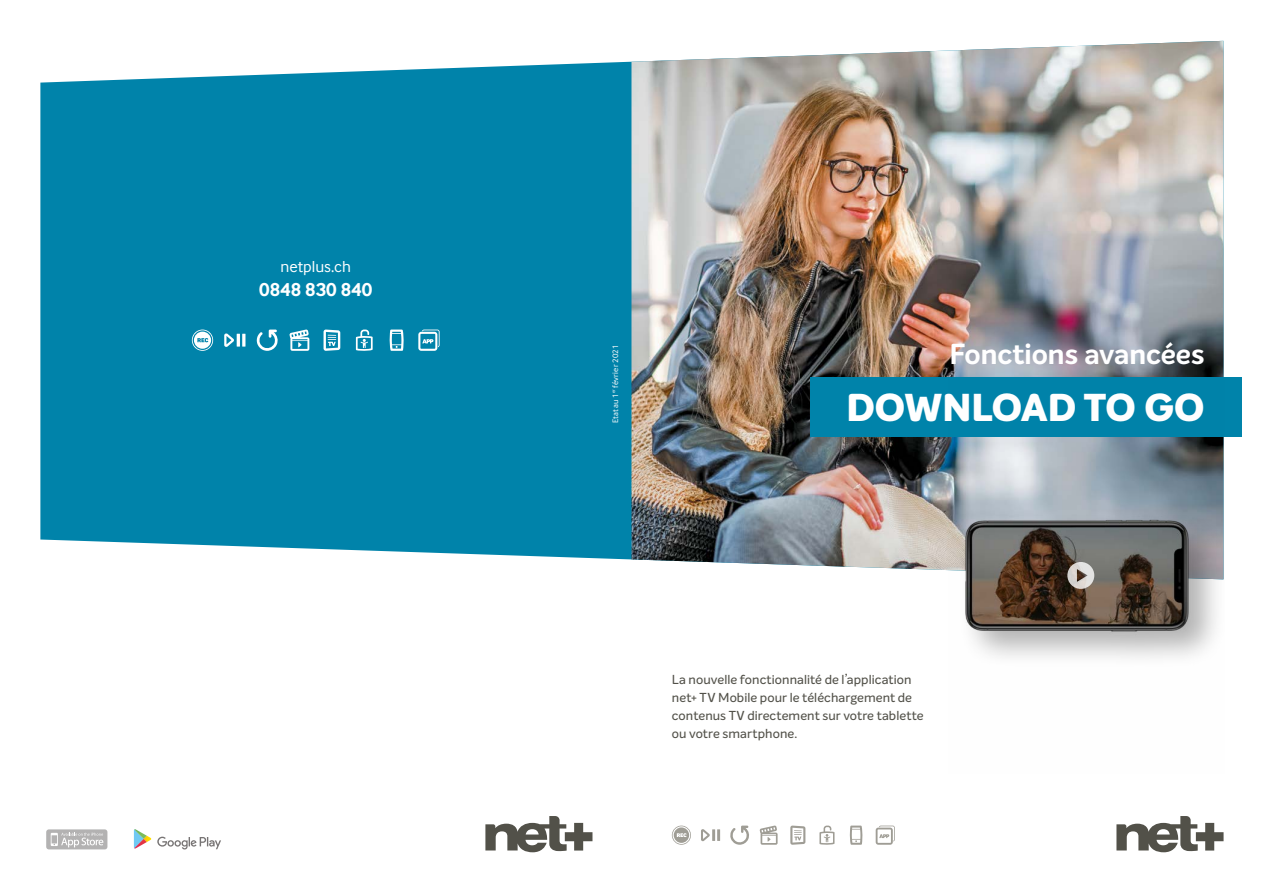
<style>
.page{position:relative;width:1263px;height:893px;background:#fff}
.page>*{position:absolute;margin:0;border:0;box-sizing:border-box;transform-origin:0 0}
.t1{font:800 38.1px "Intelo";letter-spacing:-.01em;color:#fff}
.t2{font:700 28.35px "Intelo";color:#fff}
.t3{font:700 19.5px "Inter Face";color:#fff}
.t4{font:16.5px "Inter Face";color:#fff}
.t5{font:500 12.75px/18px "Intelo";letter-spacing:.005em;color:#525149}
.t6{font:8.25px "Inter Face";letter-spacing:.025em;color:#fff}
</style>
<div class="page">
<div style="left:40px;top:61px;width:591px;height:499px;background:#0083aa"></div>
<img style="left:631px;top:41px;width:592px;height:530px">
<div style="left:810px;top:377px;width:432px;height:59px;background:#0083aa"></div>
<svg style="left:672px;top:826px;width:19px;height:19px"></svg>
<svg style="left:701px;top:829px;width:19px;height:12px"></svg>
<svg style="left:730px;top:826px;width:19px;height:19px"></svg>
<svg style="left:790px;top:826px;width:15px;height:19px"></svg>
<svg style="left:819px;top:826px;width:15px;height:19px"></svg>
<svg style="left:850px;top:826px;width:12px;height:19px"></svg>
<svg style="left:876px;top:826px;width:19px;height:19px"></svg>
<svg style="left:760px;top:826px;width:18px;height:19px"></svg>
<svg style="left:192px;top:330px;width:21px;height:21px"></svg>
<svg style="left:224px;top:333px;width:21px;height:14px"></svg>
<svg style="left:256px;top:330px;width:23px;height:21px"></svg>
<svg style="left:324px;top:330px;width:16px;height:21px"></svg>
<svg style="left:356px;top:330px;width:17px;height:21px"></svg>
<svg style="left:390px;top:330px;width:14px;height:21px"></svg>
<svg style="left:418px;top:330px;width:22px;height:21px"></svg>
<svg style="left:289px;top:330px;width:20px;height:21px"></svg>
<svg style="left:1116px;top:816px;width:107px;height:36px"></svg>
<svg style="left:485px;top:816px;width:107px;height:36px"></svg>
<img style="left:948px;top:376px;width:277px;height:282px">
<svg style="left:1067px;top:562px;width:27px;height:27px"></svg>
<div style="left:46px;top:829px;width:61px;height:20px;background:#b3b2b2;border-radius:3px"></div>
<svg style="left:51px;top:833px;width:52px;height:14px"></svg>
<svg style="left:134px;top:829px;width:87px;height:20px"></svg>
<p class="t4" style="left:280px;top:258px;width:72px">netplus.ch</p>
<h3 class="t3" style="left:259px;top:278px;width:115px">0848 830 840</h3>
<p class="t6" style="left:611px;top:423px;width:80px;rotate:-90deg">Etat au 1<sup>er</sup> février 2021</p>
<h2 class="t2" style="left:949px;top:336px;width:257px">Fonctions avancées</h2>
<h1 class="t1" style="left:847px;top:382px;width:359px">DOWNLOAD TO GO</h1>
<p class="t5" style="left:672px;top:671px;width:253px">La nouvelle fonctionnalité de l’application net+ TV Mobile pour le téléchargement de contenus TV directement sur votre tablette ou votre smartphone.</p>
</div>
